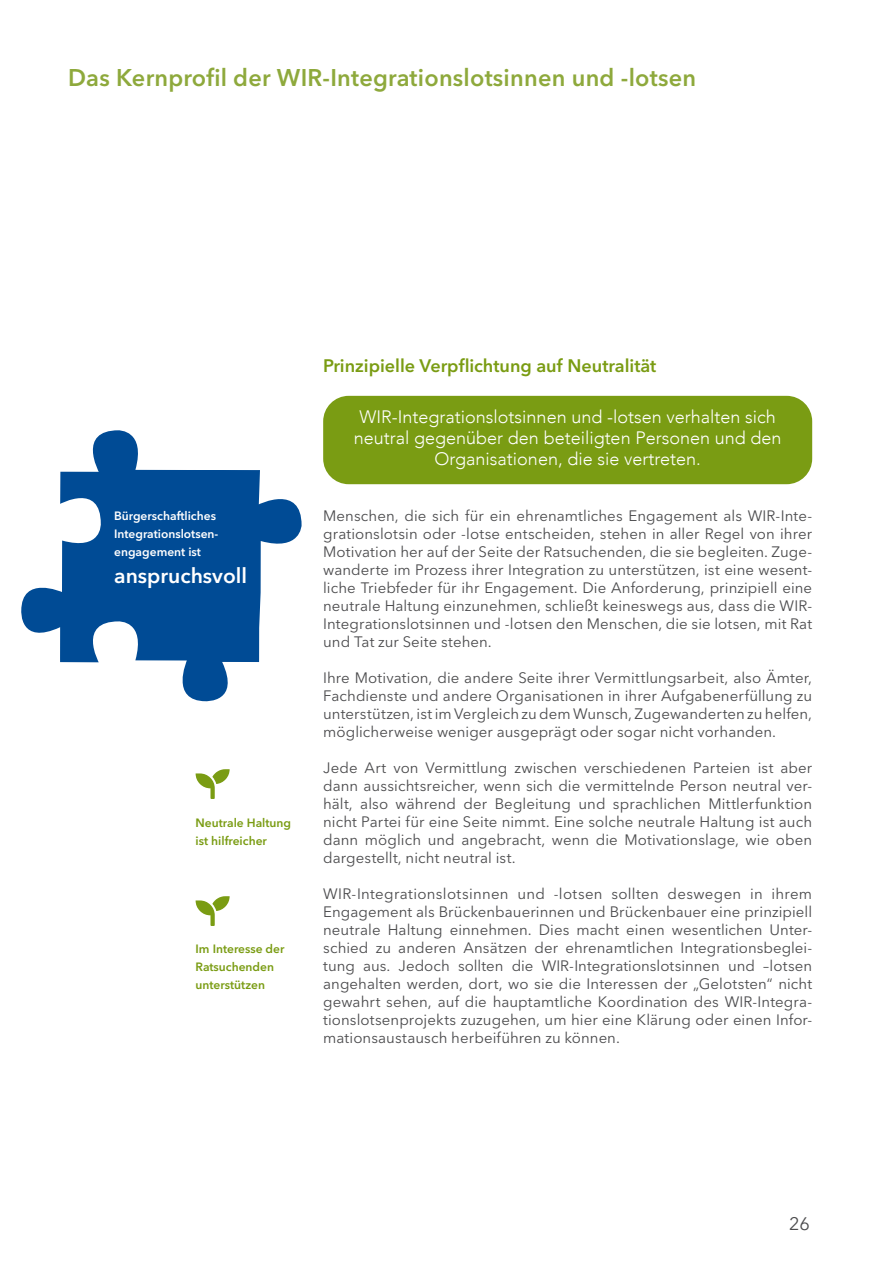
<style>
.page{position:relative;width:893px;height:1263px;background:#fff}
.page>*{position:absolute;margin:0;border:0;box-sizing:border-box;transform-origin:0 0}
.t1{font:600 24px "Avenir Next LT Pro";letter-spacing:.01em;color:#8ea93c}
.t2{font:600 21px "Avenir Next LT Pro";color:#fff}
.t3{font:300 18px/21px "Avenir";color:#fff;text-align:center}
.Zwischenhead_1{font:600 18px "Avenir Next LT Pro";color:#7a9c13}
.t4{font:18px "Avenir Next LT Pro";color:#4b4b4d}
.Fliesstext{font:15px/18px "Avenir Next LT Pro";letter-spacing:.005em;color:#4b4b4d;text-align:justify}
.t5{font:600 12px/18px "Avenir Next LT Pro";color:#7a9c13}
.t6{font:600 12px "Avenir Next LT Pro";color:#fff}
</style>
<div class="page">
<div style="left:323px;top:396px;width:489px;height:88px;background:#7a9c13;border-radius:26px"></div>
<svg style="left:21px;top:430px;width:281px;height:272px;fill:#004b95"></svg>
<svg style="left:196px;top:769px;width:34px;height:30px"></svg>
<svg style="left:196px;top:896px;width:34px;height:30px"></svg>
<h1 class="t1" style="left:68px;top:63px;width:630px">Das Kernprofil der WIR-Integrationslotsinnen und -lotsen</h1>
<h4 class="Zwischenhead_1" style="left:323px;top:355px;width:335px">Prinzipielle Verpflichtung auf Neutralität</h4>
<p class="t6" style="left:114px;top:509px;width:103px">Bürgerschaftliches</p>
<p class="t6" style="left:114px;top:527px;width:106px">Integrationslotsen-</p>
<p class="t6" style="left:114px;top:545px;width:88px">engagement ist</p>
<p class="t2" style="left:114px;top:563px;width:134px">anspruchsvoll</p>
<p class="t5" style="left:196px;top:814px;width:97px">Neutrale Haltung ist hilfreicher</p>
<p class="t5" style="left:196px;top:940px;width:90px">Im Interesse der<br>Ratsuchenden unterstützen</p>
<p class="t3" style="left:354px;top:407px;width:429px">WIR-Integrationslotsinnen und -lotsen verhalten sich neutral gegenüber den beteiligten Personen und den<br>Organisationen, die sie vertreten.</p>
<p class="Fliesstext" style="left:323px;top:507px;width:491px">Menschen, die sich für ein ehrenamtliches Engagement als WIR-Inte&shy;grationslotsin oder -lotse entscheiden, stehen in aller Regel von ihrer Motivation her auf der Seite der Ratsuchenden, die sie begleiten. Zuge&shy;wanderte im Prozess ihrer Integration zu unterstützen, ist eine wesent&shy;liche Triebfeder für ihr Engagement. Die Anforderung, prinzipiell eine neutrale Haltung einzunehmen, schließt keineswegs aus, dass die WIR-Integrationslotsinnen und -lotsen den Menschen, die sie lotsen, mit Rat und Tat zur Seite stehen.</p>
<p class="Fliesstext" style="left:323px;top:669px;width:491px">Ihre Motivation, die andere Seite ihrer Vermittlungsarbeit, also Ämter, Fachdienste und andere Organisationen in ihrer Aufgabenerfüllung zu unterstützen, ist im Vergleich zu dem Wunsch, Zugewanderten zu helfen, möglicherweise weniger ausgeprägt oder sogar nicht vorhanden.</p>
<p class="Fliesstext" style="left:323px;top:759px;width:491px">Jede Art von Vermittlung zwischen verschiedenen Parteien ist aber dann aussichtsreicher, wenn sich die vermittelnde Person neutral ver&shy;hält, also während der Begleitung und sprachlichen Mittlerfunktion nicht Partei für eine Seite nimmt. Eine solche neutrale Haltung ist auch dann möglich und angebracht, wenn die Motivationslage, wie oben dargestellt, nicht neutral ist.</p>
<p class="Fliesstext" style="left:323px;top:885px;width:490px">WIR-Integrationslotsinnen und -lotsen sollten deswegen in ihrem Engagement als Brückenbauerinnen und Brückenbauer eine prinzipiell neutrale Haltung einnehmen. Dies macht einen wesentlichen Unter&shy;schied zu anderen Ansätzen der ehrenamtlichen Integrationsbeglei&shy;tung aus. Jedoch sollten die WIR-Integrationslotsinnen und –lotsen angehalten werden, dort, wo sie die Interessen der „Gelotsten“ nicht gewahrt sehen, auf die hauptamtliche Koordination des WIR-Integra&shy;tionslotsenprojekts zuzugehen, um hier eine Klärung oder einen Infor&shy;mationsaustausch herbeiführen zu können.</p>
<p class="t4" style="left:789px;top:1212px;width:23px">26</p>
</div>
